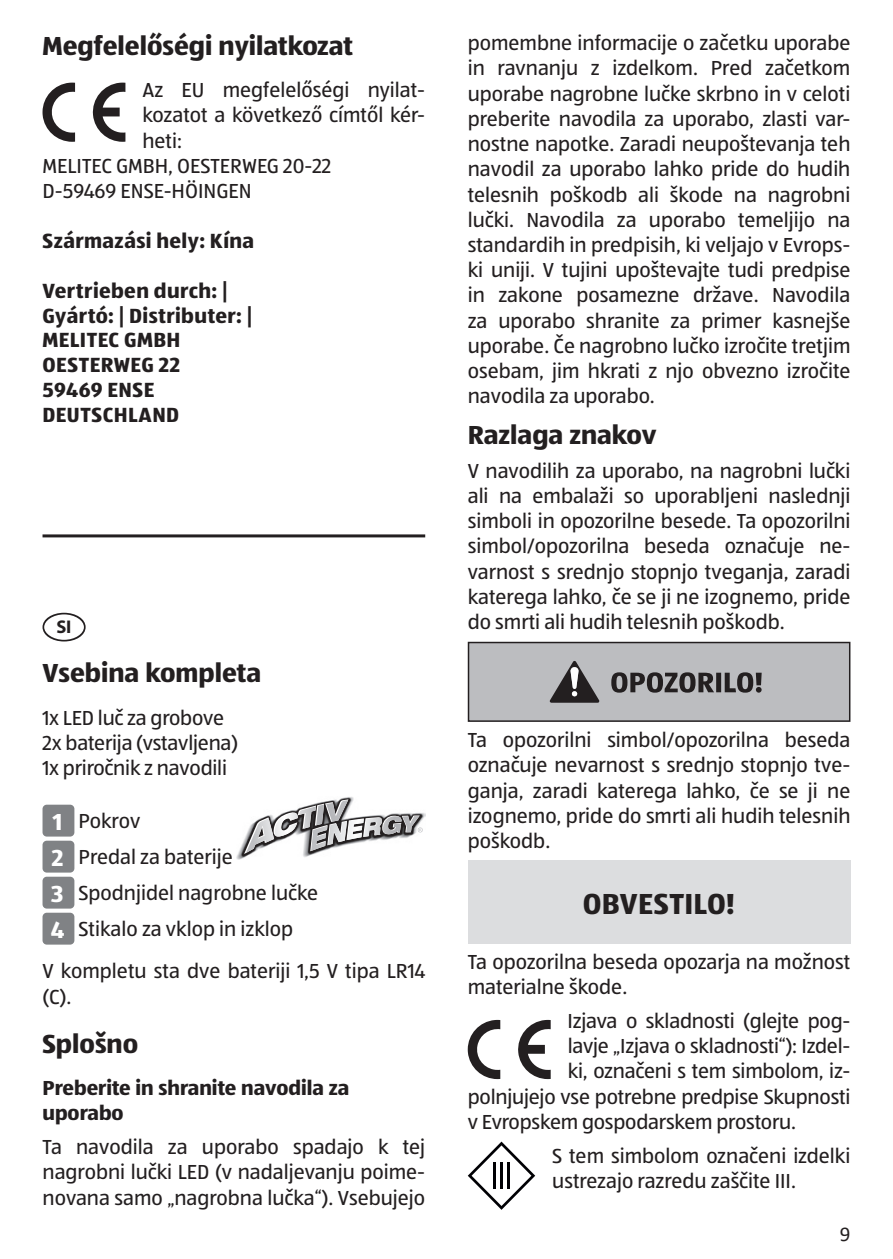
<style>
.page{position:relative;width:893px;height:1259px;background:#fff}
.page>*{position:absolute;margin:0;border:0;box-sizing:border-box;transform-origin:0 0}
.t1{font:700 30px "ALDISUEDOT";letter-spacing:.01em;color:#231f20}
.t2{font:700 27px "ALDISUEDOT";color:#231f20}
.t3{font:700 21.3px/24.9px "ALDISUEDOT";letter-spacing:.02em;color:#231f20}
.t4{font:21px/25.2px "ALDISUEDOT";color:#231f20}
.t5{font:700 21px/25.2px "ALDISUEDOT";color:#231f20}
.t6{font:21px "Calibri";color:#231f20}
.t7{font:700 18.3px "Myriad Pro";color:#231f20}
.s1{font-weight:700;font-size:24px;color:#fff}
</style>
<div class="page">
<svg style="left:43px;top:83px;width:32px;height:59px"></svg>
<svg style="left:92px;top:83px;width:33px;height:59px"></svg>
<svg style="left:43px;top:613px;width:43px;height:28px"></svg>
<div style="left:43px;top:804px;width:31px;height:32px;background:#808285;border-radius:4px"></div>
<div style="left:43px;top:840px;width:31px;height:32px;background:#808285;border-radius:4px"></div>
<div style="left:43px;top:876px;width:31px;height:32px;background:#808285;border-radius:4px"></div>
<div style="left:43px;top:912px;width:31px;height:32px;background:#808285;border-radius:4px"></div>
<div style="left:468px;top:642px;width:382px;height:79px;background:#bcbdc0"></div>
<div style="left:468px;top:642px;width:382px;height:80px;border:2px solid #231f20"></div>
<svg style="left:550px;top:661px;width:50px;height:42px"></svg>
<svg style="left:611px;top:672px;width:151px;height:20px"></svg>
<div style="left:468px;top:860px;width:382px;height:84px;background:#dcdddf"></div>
<svg style="left:468px;top:1020px;width:32px;height:59px"></svg>
<svg style="left:518px;top:1020px;width:33px;height:59px"></svg>
<svg style="left:468px;top:1141px;width:67px;height:68px"></svg>
<hr style="left:493px;top:1162px;width:3px;height:27px;background:#000004">
<hr style="left:500px;top:1162px;width:3px;height:27px;background:#000004">
<hr style="left:507px;top:1162px;width:3px;height:27px;background:#000004">
<img style="left:237px;top:797px;width:188px;height:63px">
<svg style="left:244px;top:799px;width:179px;height:55px"></svg>
<hr style="left:43px;top:534px;width:382px;height:3px;background:#231f20">
<p class="t2" style="left:43px;top:27px;width:312px">Megfelelőségi nyilatkozat</p>
<p class="t4" style="left:142px;top:77px;width:284px">Az EU megfelelőségi nyilat-</p>
<p class="t4" style="left:142px;top:102px;width:284px">kozatot a következő címtől kér-</p>
<p class="t4" style="left:142px;top:127px;width:41px">heti:</p>
<p class="t4" style="left:43px;top:152px;width:290px">MELITEC GMBH, OESTERWEG 20-22</p>
<p class="t4" style="left:43px;top:178px;width:211px">D-59469 ENSE-HÖINGEN</p>
<p class="t3" style="left:43px;top:228px;width:213px">Származási hely: Kína</p>
<p class="t3" style="left:43px;top:277px;width:211px">Vertrieben durch: |<br>Gyártó: | Distributer: |<br>MELITEC GMBH<br>OESTERWEG 22<br>59469 ENSE<br>DEUTSCHLAND</p>
<p class="t7" style="left:56px;top:615px;width:17px">SI</p>
<p class="t2" style="left:43px;top:655px;width:220px">Vsebina kompleta</p>
<p class="t4" style="left:43px;top:704px;width:197px">1x LED luč za grobove<br>2x baterija (vstavljena)<br>1x priročnik z navodili</p>
<p class="t4" style="left:51px;top:802px;width:269px;line-height:36px"><span class="s1">1</span> Pokrov<br><span class="s1">2</span> Predal za baterije<br><span class="s1">3</span> Spodnjidel nagrobne lučke<br><span class="s1">4</span> Stikalo za vklop in izklop</p>
<p class="t4" style="left:43px;top:958px;width:384px">V kompletu sta dve bateriji 1,5 V tipa LR14 (C).</p>
<p class="t2" style="left:43px;top:1025px;width:97px">Splošno</p>
<p class="t5" style="left:43px;top:1075px;width:308px">Preberite in shranite navodila za uporabo</p>
<p class="t4" style="left:43px;top:1133px;width:384px;text-align:justify">Ta navodila za uporabo spadajo k tej nagrobni lučki LED (v nadaljevanju poime&shy;novana samo „nagrobna lučka“). Vsebujejo</p>
<p class="t4" style="left:468px;top:30px;width:384px;text-align:justify">pomembne informacije o začetku uporabe in ravnanju z izdelkom. Pred začetkom uporabe nagrobne lučke skrbno in v celoti preberite navodila za uporabo, zlasti var&shy;nostne napotke. Zaradi neupoštevanja teh navodil za uporabo lahko pride do hudih telesnih poškodb ali škode na nagrobni lučki. Navodila za uporabo temeljijo na standardih in predpisih, ki veljajo v Evrops&shy;ki uniji. V tujini upoštevajte tudi predpise in zakone posamezne države. Navodila za uporabo shranite za primer kasnejše uporabe. Če nagrobno lučko izročite tretjim osebam, jim hkrati z njo obvezno izročite navodila za uporabo.</p>
<p class="t2" style="left:468px;top:417px;width:190px">Razlaga znakov</p>
<p class="t4" style="left:468px;top:457px;width:384px;text-align:justify">V navodilih za uporabo, na nagrobni lučki ali na embalaži so uporabljeni naslednji simboli in opozorilne besede. Ta opozorilni simbol/opozorilna beseda označuje ne&shy;varnost s srednjo stopnjo tveganja, zaradi katerega lahko, če se ji ne izognemo, pride do smrti ali hudih telesnih poškodb.</p>
<p class="t4" style="left:468px;top:727px;width:384px;text-align:justify">Ta opozorilni simbol/opozorilna beseda označuje nevarnost s srednjo stopnjo tve&shy;ganja, zaradi katerega lahko, če se ji ne izognemo, pride do smrti ali hudih telesnih poškodb.</p>
<h1 class="t1" style="left:583px;top:883px;width:154px">OBVESTILO!</h1>
<p class="t4" style="left:468px;top:948px;width:384px">Ta opozorilna beseda opozarja na možnost materialne škode.</p>
<p class="t4" style="left:567px;top:1007px;width:284px">Izjava o skladnosti (glejte pog-</p>
<p class="t4" style="left:568px;top:1033px;width:284px">lavje „Izjava o skladnosti“): Izdel-</p>
<p class="t4" style="left:568px;top:1058px;width:284px">ki, označeni s tem simbolom, iz-</p>
<p class="t4" style="left:468px;top:1083px;width:384px">polnjujejo vse potrebne predpise Skupnosti</p>
<p class="t4" style="left:468px;top:1108px;width:330px">v Evropskem gospodarskem prostoru.</p>
<p class="t4" style="left:552px;top:1142px;width:300px">S tem simbolom označeni izdelki ustrezajo razredu zaščite III.</p>
<p class="t6" style="left:840px;top:1219px;width:12px">9</p>
</div>
